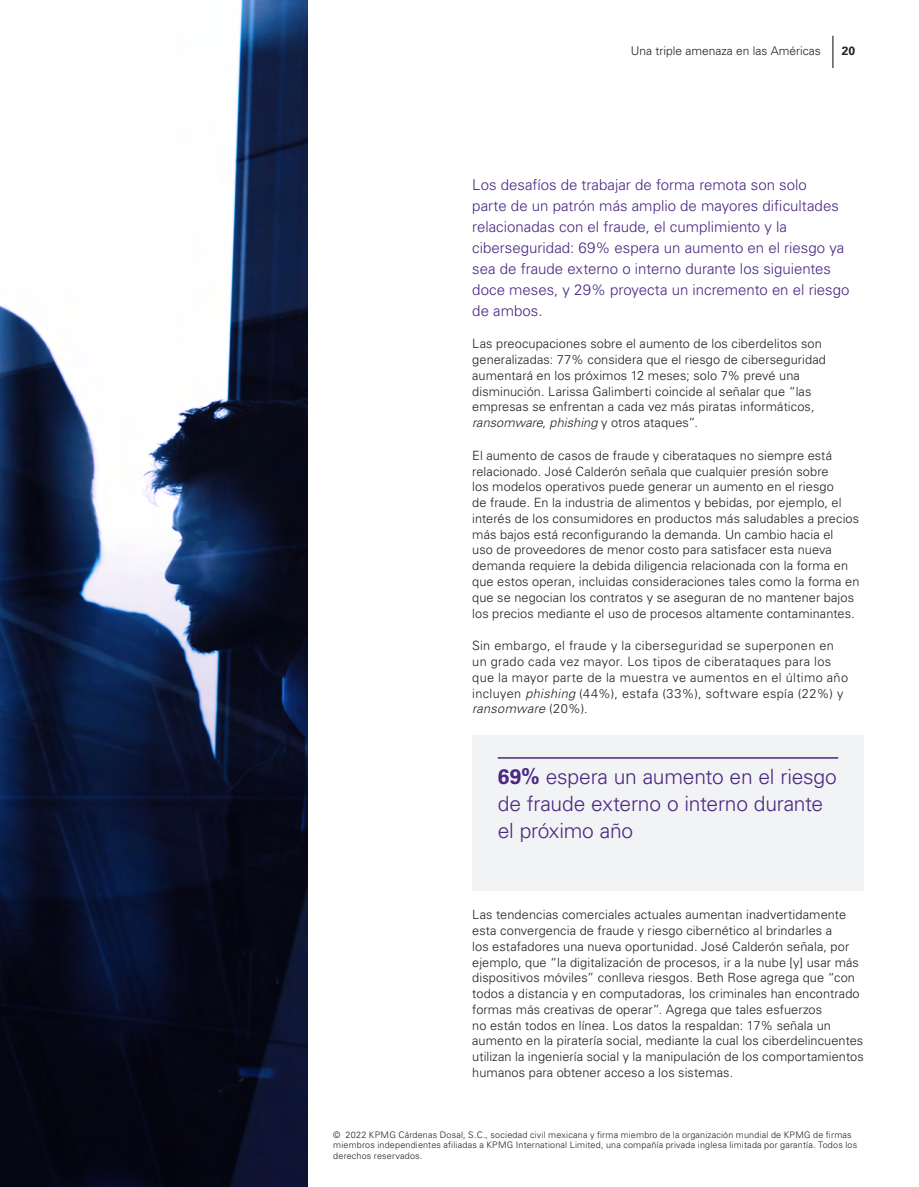
<style>
.page{position:relative;width:919px;height:1187px;background:#fff}
.page>*{position:absolute;margin:0;border:0;box-sizing:border-box;transform-origin:0 0}
.t1{font:300 21px/27px "Univers LT Std";letter-spacing:-.01em;color:#4a2783}
.t2{font:300 15px/21px "Univers LT Std";color:#4a2783}
.t3{font:300 12.75px/15.8px "Univers LT Std";letter-spacing:.005em;color:#231f20}
.t4{font:300 12.75px/15.8px "Univers LT Std";letter-spacing:.025em;color:#231f20}
.t5{font:300 12px "Univers LT Std";color:#231f20}
.t6{font:700 12px "Univers LT Std";color:#231f20}
.t7{font:300 9px/10.5px "Univers LT Std";letter-spacing:.02em;color:#231f20}
.s1{font-style:italic}
.s2{font-weight:700}
</style>
<div class="page">
<img style="left:0;top:0;width:308px;height:460px">
<svg style="left:0;top:460px;width:308px;height:726px;background:#171f37"></svg>
<div style="left:472px;top:735px;width:391px;height:155px;background:#f2f3f4"></div>
<hr style="left:497px;top:757px;width:341px;height:1px;background:#4a2783">
<hr style="left:832px;top:36px;width:1px;height:32px;background:#231f20">
<p class="t5" style="left:630px;top:44px;width:191px">Una triple amenaza en las Américas</p>
<p class="t6" style="left:841px;top:44px;width:15px">20</p>
<p class="t2" style="left:472px;top:174px;width:379px">Los desafíos de trabajar de forma remota son solo<br>parte de un patrón más amplio de mayores dificultades relacionadas con el fraude, el cumplimiento y la ciberseguridad: 69% espera un aumento en el riesgo ya sea de fraude externo o interno durante los siguientes doce meses, y 29% proyecta un incremento en el riesgo de ambos.</p>
<p class="t3" style="left:472px;top:336px;width:355px">Las preocupaciones sobre el aumento de los ciberdelitos son generalizadas: 77% considera que el riesgo de ciberseguridad aumentará en los próximos 12 meses; solo 7% prevé una disminución. Larissa Galimberti coincide al señalar que “las empresas se enfrentan a cada vez más piratas informáticos, <span class="s1">ransomware</span>, <span class="s1">phishing</span> y otros ataques”.</p>
<p class="t3" style="left:472px;top:447px;width:388px">El aumento de casos de fraude y ciberataques no siempre está relacionado. José Calderón señala que cualquier presión sobre<br>los modelos operativos puede generar un aumento en el riesgo<br>de fraude. En la industria de alimentos y bebidas, por ejemplo, el interés de los consumidores en productos más saludables a precios más bajos está reconfigurando la demanda. Un cambio hacia el<br>uso de proveedores de menor costo para satisfacer esta nueva demanda requiere la debida diligencia relacionada con la forma en que estos operan, incluidas consideraciones tales como la forma en que se negocian los contratos y se aseguran de no mantener bajos los precios mediante el uso de procesos altamente contaminantes.</p>
<p class="t4" style="left:472px;top:638px;width:377px">Sin embargo, el fraude y la ciberseguridad se superponen en un grado cada vez mayor. Los tipos de ciberataques para los que la mayor parte de la muestra ve aumentos en el último año incluyen <span class="s1">phishing</span> (44%), estafa (33%), software espía (22%) y <span class="s1">ransomware</span> (20%).</p>
<h1 class="t1" style="left:497px;top:763px;width:340px"><span class="s2">69%</span> espera un aumento en el riesgo de fraude externo o interno durante el próximo año</h1>
<p class="t3" style="left:472px;top:907px;width:393px">Las tendencias comerciales actuales aumentan inadvertidamente esta convergencia de fraude y riesgo cibernético al brindarles a<br>los estafadores una nueva oportunidad. José Calderón señala, por ejemplo, que “la digitalización de procesos, ir a la nube [y] usar más dispositivos móviles” conlleva riesgos. Beth Rose agrega que “con todos a distancia y en computadoras, los criminales han encontrado formas más creativas de operar”. Agrega que tales esfuerzos<br>no están todos en línea. Los datos la respaldan: 17% señala un aumento en la piratería social, mediante la cual los ciberdelincuentes utilizan la ingeniería social y la manipulación de los comportamientos humanos para obtener acceso a los sistemas.</p>
<p class="t7" style="left:333px;top:1128px;width:525px">© 2022 KPMG Cárdenas Dosal, S.C., sociedad civil mexicana y firma miembro de la organización mundial de KPMG de firmas miembros independientes afiliadas a KPMG International Limited, una compañía privada inglesa limitada por garantía. Todos los derechos reservados.</p>
</div>
